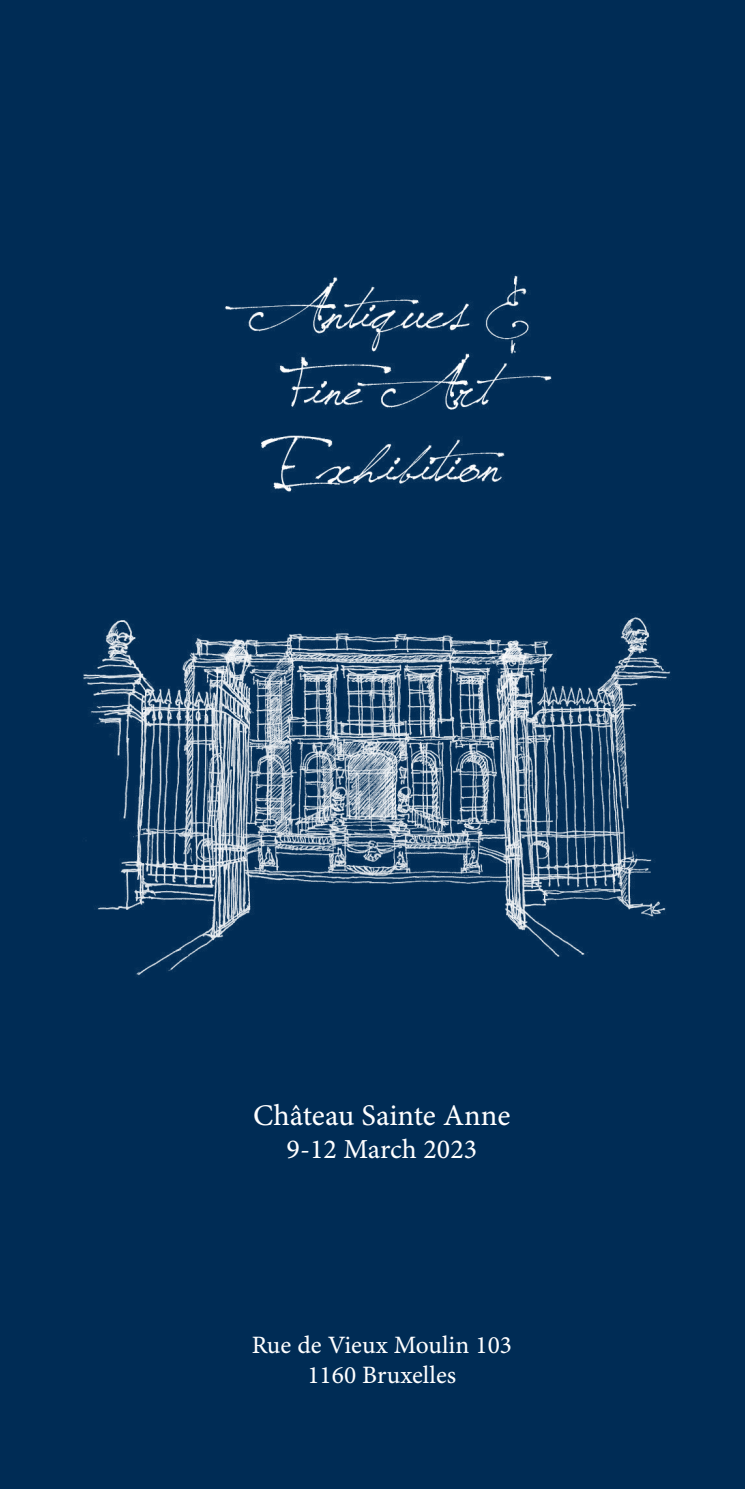
<style>
.page{position:relative;width:745px;height:1489px;background:#fff}
.page>*{position:absolute;margin:0;border:0;box-sizing:border-box;transform-origin:0 0}
.t1{font:30px "Minion Pro Capt";letter-spacing:-.005em;color:#fff}
.t2{font:27.5px "Minion Pro Capt";letter-spacing:-.005em;color:#fff}
.t3{font:25px/30px "Minion Pro Capt";color:#fff;text-align:center}
</style>
<div class="page">
<div style="left:0;top:0;width:744px;height:1488px;background:#002c55"></div>
<img style="left:0;top:197px;width:744px;height:1094px">
<div style="left:237px;top:1093px;width:288px;height:72px;background:#002c55"></div>
<div style="left:236px;top:1091px;width:291px;height:75px;border:2px solid #002c55"></div>
<p class="t1" style="left:253px;top:1097px;width:259px">Château Sainte Anne</p>
<p class="t2" style="left:286px;top:1132px;width:192px">9-12 March 2023</p>
<p class="t3" style="left:251px;top:1331px;width:261px">Rue de Vieux Moulin 103<br>1160 Bruxelles</p>
</div>
